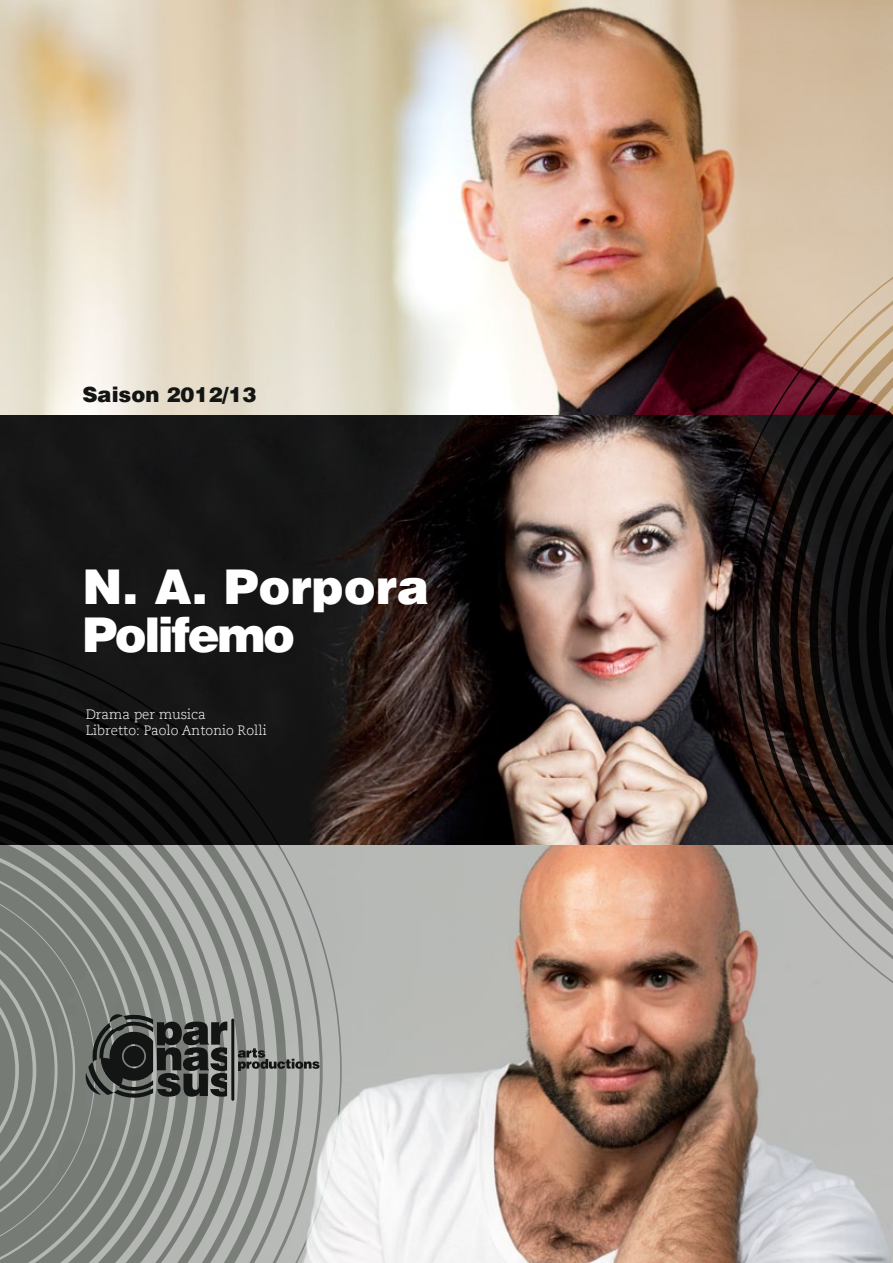
<style>
.page{position:relative;width:893px;height:1263px;background:#fff}
.page>*{position:absolute;margin:0;border:0;box-sizing:border-box;transform-origin:0 0}
.t1{font:900 48px/48px "Helvetica";letter-spacing:-.05em;color:#fff}
.t2{font:900 21px "Helvetica";color:#131514}
.t3{font:300 13.5px/16.2px "PMN Caecilia";color:#fff}
</style>
<div class="page">
<img style="left:0;top:0;width:893px;height:1263px">
<svg style="left:0;top:631px;width:342px;height:632px;background:#666865"></svg>
<svg style="left:714px;top:227px;width:179px;height:813px;background:#60544f"></svg>
<hr style="left:231px;top:1018px;width:3px;height:83px;background:#131514;border-radius:2px">
<svg style="left:238px;top:1048px;width:82px;height:23px;background:#777976"></svg>
<svg style="left:86px;top:1014px;width:141px;height:84px;background:#494b49"></svg>
<h2 class="t2" style="left:82px;top:381px;width:175px">Saison 2012/13</h2>
<h1 class="t1" style="left:82px;top:562px;width:348px">N. A. Porpora<br>Polifemo</h1>
<p class="t3" style="left:86px;top:706px;width:182px">Drama per musica<br>Libretto: Paolo Antonio Rolli</p>
</div>
